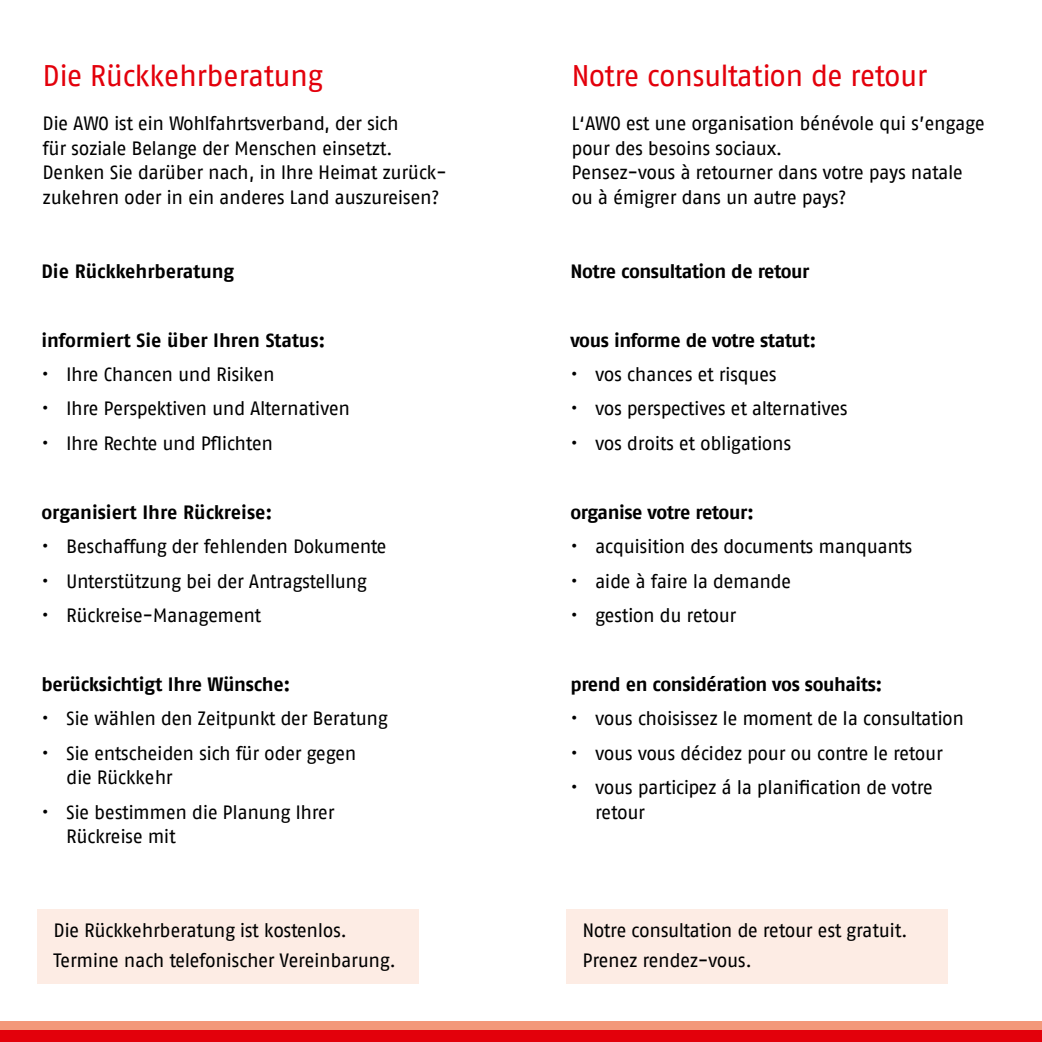
<style>
.page{position:relative;width:1042px;height:1042px;background:#fff}
.page>*{position:absolute;margin:0;border:0;box-sizing:border-box;transform-origin:0 0}
.t1{font:29.75px "AWO Fago Office";letter-spacing:-.02em;color:#e3000b}
.t2{font:19.25px/24.5px "AWO Fago Office";letter-spacing:-.02em;color:#000}
.t3{font:700 19.25px "AWO Fago Office";letter-spacing:-.02em;color:#000}
.t4{font:700 19.25px "AWO Fago Office";color:#000}
</style>
<div class="page">
<div style="left:37px;top:909px;width:382px;height:74px;background:#fdece4"></div>
<div style="left:0;top:1020px;width:1042px;height:17px;background:#f3987a"></div>
<div style="left:0;top:1030px;width:1042px;height:12px;background:#e3000b"></div>
<div style="left:566px;top:909px;width:381px;height:74px;background:#fdece4"></div>
<h1 class="t1" style="left:43px;top:59px;width:282px">Die Rückkehrberatung</h1>
<p class="t2" style="left:43px;top:111px;width:402px">Die AWO ist ein Wohlfahrtsverband, der sich<br>für soziale Belange der Menschen einsetzt.<br>Denken Sie darüber nach, in Ihre Heimat zurück&shy;zukehren oder in ein anderes Land auszureisen?</p>
<p class="t3" style="left:41px;top:260px;width:194px">Die Rückkehrberatung</p>
<p class="t4" style="left:41px;top:329px;width:285px">informiert Sie über Ihren Status:</p>
<p class="t2" style="left:41px;top:362px;width:235px">• Ihre Chancen und Risiken</p>
<p class="t2" style="left:41px;top:396px;width:310px">• Ihre Perspektiven und Alternativen</p>
<p class="t2" style="left:41px;top:431px;width:233px">• Ihre Rechte und Pflichten</p>
<p class="t4" style="left:41px;top:501px;width:232px">organisiert Ihre Rückreise:</p>
<p class="t2" style="left:41px;top:534px;width:347px">• Beschaffung der fehlenden Dokumente</p>
<p class="t2" style="left:41px;top:568px;width:327px">• Unterstützung bei der Antragstellung</p>
<p class="t2" style="left:41px;top:603px;width:221px">• Rückreise-Management</p>
<p class="t3" style="left:41px;top:673px;width:251px">berücksichtigt Ihre Wünsche:</p>
<p class="t2" style="left:41px;top:706px;width:348px">• Sie wählen den Zeitpunkt der Beratung</p>
<p class="t2" style="left:66px;top:740px;width:292px;text-indent:-25px">• Sie entscheiden sich für oder gegen die Rückkehr</p>
<p class="t2" style="left:66px;top:799px;width:270px;text-indent:-25px">• Sie bestimmen die Planung Ihrer<br>Rückreise mit</p>
<p class="t2" style="left:54px;top:915px;width:344px;line-height:29.4px">Die Rückkehrberatung ist kostenlos.<br>Termine nach telefonischer Vereinbarung.</p>
<h1 class="t1" style="left:571px;top:59px;width:357px">Notre consultation de retour</h1>
<p class="t2" style="left:571px;top:111px;width:415px">L‘AWO est une organisation bénévole qui s’engage pour des besoins sociaux.<br>Pensez-vous à retourner dans votre pays natale ou à émigrer dans un autre pays?</p>
<p class="t3" style="left:570px;top:260px;width:241px">Notre consultation de retour</p>
<p class="t3" style="left:570px;top:329px;width:247px">vous informe de votre statut:</p>
<p class="t2" style="left:570px;top:362px;width:208px">• vos chances et risques</p>
<p class="t2" style="left:570px;top:396px;width:279px">• vos perspectives et alternatives</p>
<p class="t2" style="left:570px;top:431px;width:222px">• vos droits et obligations</p>
<p class="t3" style="left:570px;top:501px;width:185px">organise votre retour:</p>
<p class="t2" style="left:570px;top:534px;width:344px">• acquisition des documents manquants</p>
<p class="t2" style="left:570px;top:568px;width:222px">• aide à faire la demande</p>
<p class="t2" style="left:570px;top:603px;width:168px">• gestion du retour</p>
<p class="t3" style="left:570px;top:673px;width:314px">prend en considération vos souhaits:</p>
<p class="t2" style="left:570px;top:706px;width:395px">• vous choisissez le moment de la consultation</p>
<p class="t2" style="left:570px;top:740px;width:374px">• vous vous décidez pour ou contre le retour</p>
<p class="t2" style="left:595px;top:775px;width:339px;text-indent:-25px">• vous participez á la planification de votre retour</p>
<p class="t2" style="left:582px;top:915px;width:327px;line-height:29.4px">Notre consultation de retour est gratuit.<br>Prenez rendez-vous.</p>
</div>
